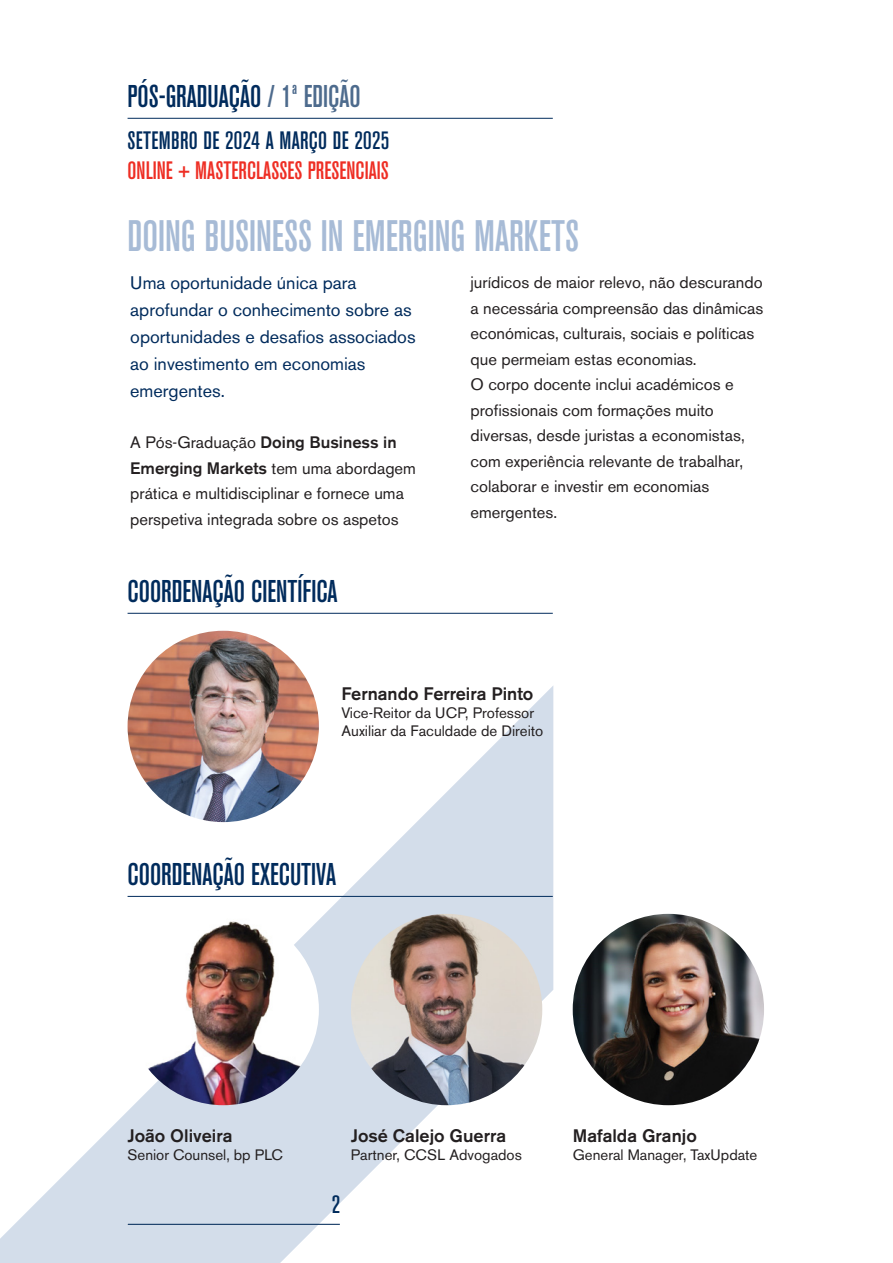
<style>
.page{position:relative;width:893px;height:1263px;background:#fff}
.page>*{position:absolute;margin:0;border:0;box-sizing:border-box;transform-origin:0 0}
.t1{font:500 condensed 43.65px "Akzidenz Grotesk BE";color:#a7bbd6;scale:.96 1}
.t2{font:500 condensed 31.2px "Akzidenz Grotesk BE";color:#002b5c;scale:.96 1}
.t3{font:500 condensed 24.9px "Akzidenz Grotesk BE";letter-spacing:.005em;color:#ee2e24;scale:.96 1}
.t4{font:500 condensed 24.9px "Akzidenz Grotesk BE";letter-spacing:.015em;color:#002b5c;scale:.96 1}
.t5{font:18px/27px "Akzidenz Grotesk BE";color:#002b5c}
.t6{font:500 18px "Akzidenz Grotesk BE";color:#231f20}
.t7{font:16.5px/25.5px "Akzidenz Grotesk BE";color:#231f20}
.t8{font:15px/18px "Akzidenz Grotesk BE";color:#231f20}
.s1{color:rgb(0 43 92/.7)}
.s2{font-weight:500}
</style>
<div class="page">
<svg style="left:0;top:685px;width:553px;height:578px"></svg>
<img style="left:129px;top:914px;width:190px;height:191px">
<hr style="left:128px;top:896px;width:425px;height:1px;background:#002b5c">
<hr style="left:128px;top:118px;width:425px;height:1px;background:#002b5c">
<img style="left:128px;top:631px;width:191px;height:191px;border-radius:96px">
<hr style="left:128px;top:613px;width:425px;height:1px;background:#002b5c">
<img style="left:351px;top:914px;width:191px;height:191px;border-radius:96px">
<img style="left:573px;top:914px;width:191px;height:191px;border-radius:96px">
<hr style="left:128px;top:1224px;width:212px;height:1px;background:#002b5c">
<h2 class="t2" style="left:128px;top:79px;width:244px">PÓS-GRADUAÇÃO <span class="s1">/ 1ª EDIÇÃO</span></h2>
<h3 class="t4" style="left:128px;top:127px;width:274px">SETEMBRO DE 2024 A MARÇO DE 2025</h3>
<h3 class="t3" style="left:128px;top:157px;width:274px">ONLINE + MASTERCLASSES PRESENCIAIS</h3>
<h1 class="t1" style="left:128px;top:212px;width:472px">DOING BUSINESS IN EMERGING MARKETS</h1>
<p class="t5" style="left:130px;top:269px;width:287px">Uma oportunidade única para aprofundar o conhecimento sobre as oportunidades e desafios associados ao investimento em economias emergentes.</p>
<p class="t7" style="left:130px;top:430px;width:287px">A Pós-Graduação <span class="s2">Doing Business in Emerging Markets</span> tem uma abordagem prática e multidisciplinar e fornece uma perspetiva integrada sobre os aspetos</p>
<h2 class="t2" style="left:128px;top:574px;width:220px">COORDENAÇÃO CIENTÍFICA</h2>
<p class="t7" style="left:470px;top:270px;width:294px">jurídicos de maior relevo, não descurando a necessária compreensão das dinâmicas económicas, culturais, sociais e políticas que permeiam estas economias.<br>O corpo docente inclui académicos e profissionais com formações muito diversas, desde juristas a economistas, com experiência relevante de trabalhar, colaborar e investir em economias emergentes.</p>
<p class="t6" style="left:341px;top:682px;width:193px">Fernando Ferreira Pinto</p>
<p class="t8" style="left:341px;top:704px;width:203px">Vice-Reitor da UCP, Professor<br>Auxiliar da Faculdade de Direito</p>
<h2 class="t2" style="left:128px;top:857px;width:219px">COORDENAÇÃO EXECUTIVA</h2>
<p class="t6" style="left:128px;top:1124px;width:106px">João Oliveira</p>
<p class="t8" style="left:128px;top:1145px;width:157px">Senior Counsel, bp PLC</p>
<p class="t6" style="left:351px;top:1124px;width:157px">José Calejo Guerra</p>
<p class="t8" style="left:351px;top:1145px;width:172px">Partner, CCSL Advogados</p>
<h3 class="t4" style="left:332px;top:1190px;width:10px">2</h3>
<p class="t6" style="left:573px;top:1124px;width:126px">Mafalda Granjo</p>
<p class="t8" style="left:573px;top:1145px;width:186px">General Manager, TaxUpdate</p>
</div>
